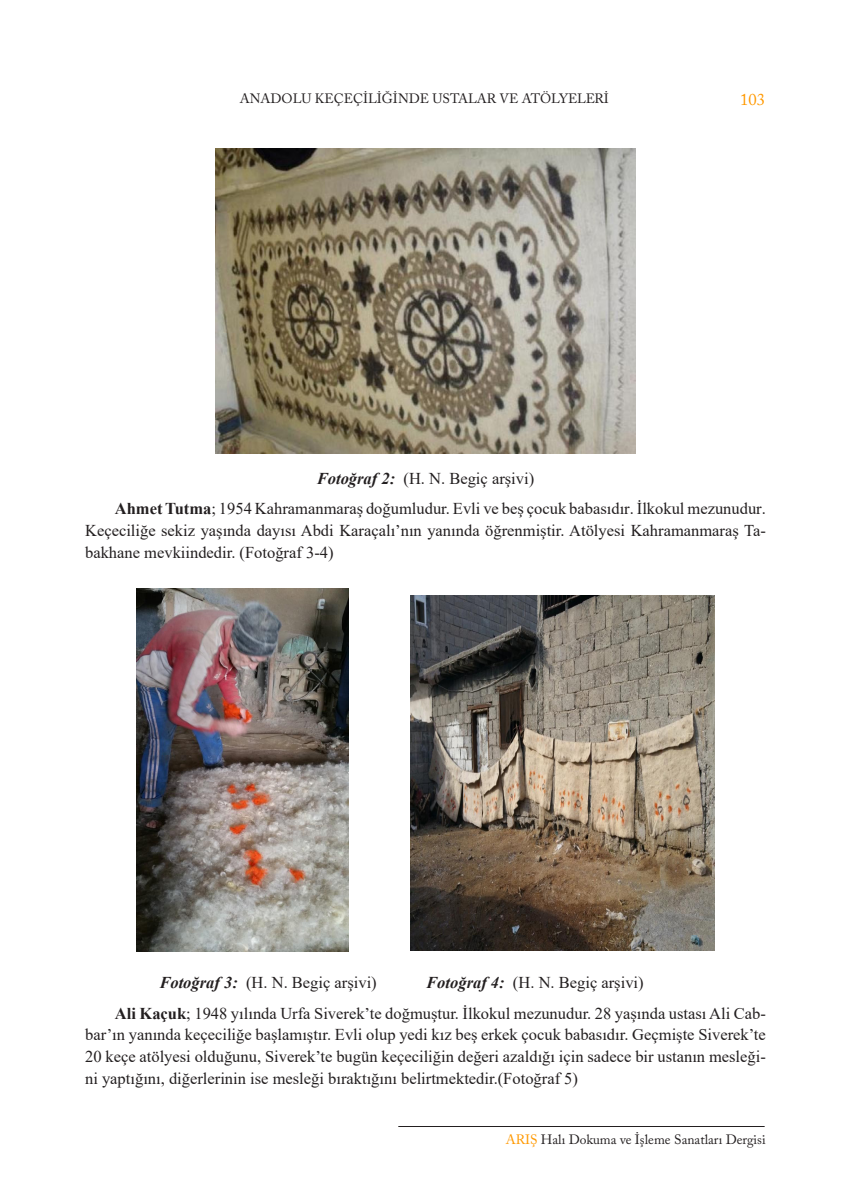
<style>
.page{position:relative;width:851px;height:1191px;background:#fff}
.page>*{position:absolute;margin:0;border:0;box-sizing:border-box;transform-origin:0 0}
.t1{font:16.5px/21.8px "Times New Roman";color:#231f20;text-align:justify}
.t2{font:16.5px "Adobe Caslon Pro";color:#f90}
.t3{font:13.5px "Adobe Caslon Pro";color:#231f20}
.s1{font-weight:700;font-style:italic}
.s2{font-weight:700}
.s3{color:#f90}
</style>
<div class="page">
<hr style="left:398px;top:1126px;width:366px;height:1px;background:#231f20">
<img style="left:215px;top:149px;width:420px;height:304px">
<img style="left:136px;top:588px;width:212px;height:363px">
<img style="left:410px;top:595px;width:304px;height:355px">
<p class="t3" style="left:240px;top:90px;width:370px">ANADOLU KEÇEÇİLİĞİNDE USTALAR VE ATÖLYELERİ</p>
<p class="t2" style="left:740px;top:90px;width:26px">103</p>
<p class="t1" style="left:317px;top:467px;width:219px"><span class="s1">Fotoğraf 2:</span> (H. N. Begiç arşivi)</p>
<p class="t1" style="left:85px;top:497px;width:682px;text-indent:30px"><span class="s2">Ahmet Tutma</span>; 1954 Kahramanmaraş doğumludur. Evli ve beş çocuk babasıdır. İlkokul mezunudur.<br>Keçeciliğe sekiz yaşında dayısı Abdi Karaçalı’nın yanında öğrenmiştir. Atölyesi Kahramanmaraş Ta&shy;bakhane mevkiindedir. (Fotoğraf 3-4)</p>
<p class="t1" style="left:159px;top:971px;width:219px"><span class="s1">Fotoğraf 3:</span> (H. N. Begiç arşivi)</p>
<p class="t1" style="left:426px;top:971px;width:219px"><span class="s1">Fotoğraf 4:</span> (H. N. Begiç arşivi)</p>
<p class="t1" style="left:85px;top:1001px;width:682px;text-indent:30px"><span class="s2">Ali Kaçuk</span>; 1948 yılında Urfa Siverek’te doğmuştur. İlkokul mezunudur. 28 yaşında ustası Ali Cab&shy;bar’ın yanında keçeciliğe başlamıştır. Evli olup yedi kız beş erkek çocuk babasıdır. Geçmişte Siverek’te 20 keçe atölyesi olduğunu, Siverek’te bugün keçeciliğin değeri azaldığı için sadece bir ustanın mesleği&shy;ni yaptığını, diğerlerinin ise mesleği bıraktığını belirtmektedir.(Fotoğraf 5)</p>
<p class="t3" style="left:505px;top:1131px;width:261px"><span class="s3">ARIŞ</span> Halı Dokuma ve İşleme Sanatları Dergisi</p>
</div>
